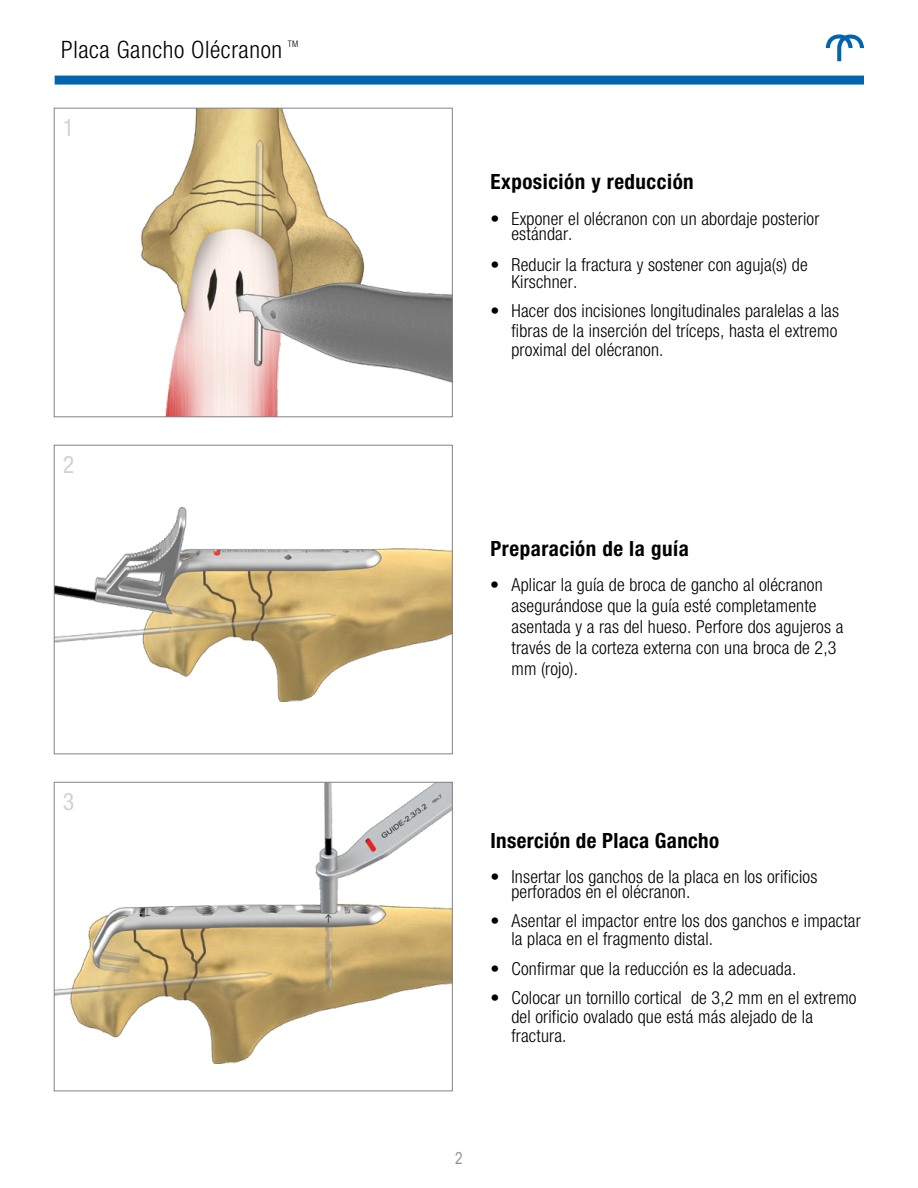
<style>
.page{position:relative;width:918px;height:1188px;background:#fff}
.page>*{position:absolute;margin:0;border:0;box-sizing:border-box;transform-origin:0 0}
.t1{font:300 condensed 24px "Helvetica Neue LT Std";letter-spacing:.025em;color:#000}
.t2{font:condensed 24px "Helvetica Neue LT Std";color:#d1d3d4}
.t3{font:700 condensed 21px "Helvetica Neue LT Std";letter-spacing:.025em;color:#000}
.t4{font:300 condensed 18px/21.1px "Helvetica Neue LT Std";letter-spacing:.01em;color:#000}
.t5{font:16.5px "Arial Narrow";color:#939598}
.t6{font:300 condensed 9px "Helvetica Neue LT Std";color:#000}
</style>
<div class="page">
<img style="left:56px;top:508px;width:395px;height:194px">
<div style="left:54px;top:445px;width:399px;height:309px;border:1px solid #848383"></div>
<img style="left:141px;top:110px;width:310px;height:305px">
<div style="left:54px;top:108px;width:399px;height:309px;border:1px solid #848383"></div>
<img style="left:56px;top:784px;width:395px;height:280px">
<div style="left:54px;top:782px;width:399px;height:309px;border:1px solid #848383"></div>
<svg style="left:826px;top:34px;width:38px;height:27px"></svg>
<div style="left:55px;top:76px;width:809px;height:9px;background:#0064af"></div>
<p class="t6" style="left:288px;top:38px;width:12px">TM</p>
<h1 class="t1" style="left:61px;top:36px;width:222px">Placa Gancho Olécranon</h1>
<h1 class="t2" style="left:63px;top:113px;width:13px">1</h1>
<h1 class="t2" style="left:63px;top:450px;width:13px">2</h1>
<h1 class="t2" style="left:63px;top:787px;width:13px">3</h1>
<p class="t3" style="left:490px;top:169px;width:205px">Exposición y reducción</p>
<p class="t4" style="left:511px;top:210px;width:309px;line-height:15.8px;text-indent:-21px">• Exponer el olécranon con un abordaje posterior estándar.</p>
<p class="t4" style="left:511px;top:256px;width:298px;line-height:17.1px;text-indent:-21px">• Reducir la fractura y sostener con aguja(s) de<br>Kirschner.</p>
<p class="t4" style="left:511px;top:301px;width:329px;line-height:19.4px;text-align:justify;text-indent:-21px">• Hacer dos incisiones longitudinales paralelas a las fibras de la inserción del tríceps, hasta el extremo proximal del olécranon.</p>
<p class="t3" style="left:490px;top:536px;width:200px">Preparación de la guía</p>
<p class="t4" style="left:511px;top:574px;width:333px;text-indent:-21px">• Aplicar la guía de broca de gancho al olécranon asegurándose que la guía esté completamente asentada y a ras del hueso. Perfore dos agujeros a través de la corteza externa con una broca de 2,3 mm (rojo).</p>
<p class="t3" style="left:490px;top:828px;width:230px">Inserción de Placa Gancho</p>
<p class="t4" style="left:511px;top:868px;width:308px;line-height:15.8px;text-indent:-21px">• Insertar los ganchos de la placa en los orificios perforados en el olécranon.</p>
<p class="t4" style="left:511px;top:912px;width:351px;line-height:17.1px;text-indent:-21px">• Asentar el impactor entre los dos ganchos e impactar la placa en el fragmento distal.</p>
<p class="t4" style="left:490px;top:958px;width:307px">• Confirmar que la reducción es la adecuada.</p>
<p class="t4" style="left:511px;top:988px;width:347px;line-height:18.6px;text-indent:-21px">• Colocar un tornillo cortical de 3,2 mm en el extremo del orificio ovalado que está más alejado de la fractura.</p>
<p class="t5" style="left:455px;top:1146px;width:9px">2</p>
</div>
